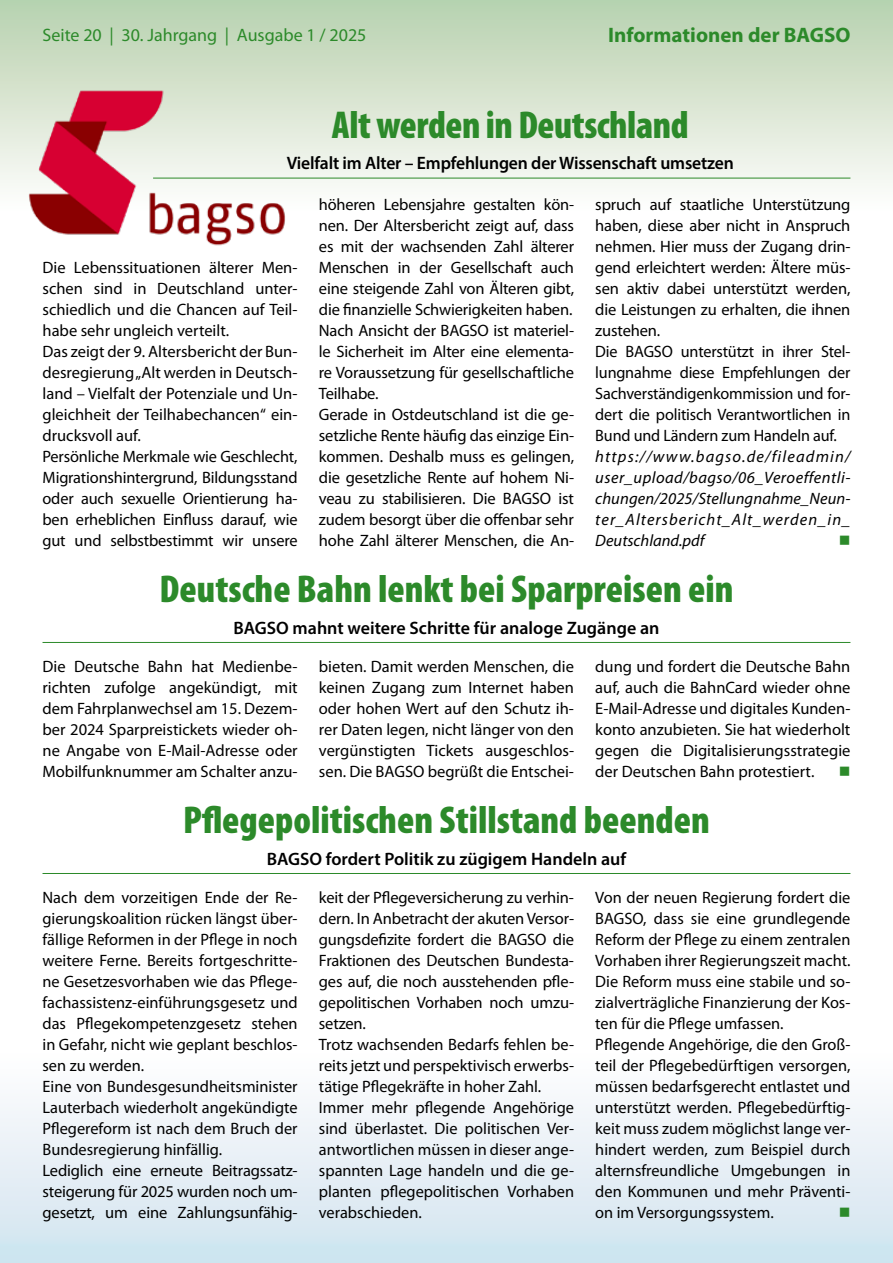
<style>
.page{position:relative;width:893px;height:1263px;background:#fff}
.page>*{position:absolute;margin:0;border:0;box-sizing:border-box;transform-origin:0 0}
.t1{font:900 condensed 39px "Myriad Pro";color:#2c8a2a}
.t2{font:700 21px "Myriad Pro";color:#2c8a2a}
.t3{font:600 18px "Myriad Pro";letter-spacing:-.005em;color:#000}
.t4{font:18px "Myriad Pro";color:#2c8a2a}
.t5{font:16.5px/21px "Myriad Pro";letter-spacing:-.005em;color:#000}
.t6{font:italic 16.5px/21px "Myriad Pro";letter-spacing:.06em;color:#000;text-align:justify}
.t7{font:15.75px "Wingdings";color:#2c8a2a}
</style>
<div class="page">
<div style="left:0;top:1050px;width:893px;height:213px;background:linear-gradient(to bottom,#fffeff,#cfe4ef)"></div>
<div style="left:0;top:0;width:893px;height:213px;background:linear-gradient(to bottom,#b7d0ad,#fffefe)"></div>
<img style="left:0;top:52px;width:341px;height:194px">
<hr style="left:153px;top:178px;width:697px;height:1px;background:#2c8a2a">
<hr style="left:43px;top:642px;width:807px;height:1px;background:#2c8a2a">
<hr style="left:43px;top:873px;width:807px;height:1px;background:#2c8a2a">
<p class="t4" style="left:43px;top:24px;width:325px">Seite 20 | 30. Jahrgang | Ausgabe 1 / 2025</p>
<p class="t2" style="left:608px;top:21px;width:244px">Informationen der BAGSO</p>
<h1 class="t1" style="left:332px;top:100px;width:358px">Alt werden in Deutschland</h1>
<p class="t3" style="left:287px;top:152px;width:448px">Vielfalt im Alter – Empfehlungen der Wissenschaft umsetzen</p>
<p class="t5" style="left:43px;top:257px;width:257px">Die Lebenssituationen älterer Men&shy;schen sind in Deutschland unter&shy;schiedlich und die Chancen auf Teil&shy;habe sehr ungleich verteilt.<br>Das zeigt der 9. Altersbericht der Bun&shy;desregierung „Alt werden in Deutsch&shy;land – Vielfalt der Potenziale und Un&shy;gleichheit der Teilhabechancen“ ein&shy;drucksvoll auf.<br>Persönliche Merkmale wie Geschlecht, Migrationshintergrund, Bildungsstand oder auch sexuelle Orientierung ha&shy;ben erheblichen Einfluss darauf, wie gut und selbstbestimmt wir unsere</p>
<p class="t5" style="left:319px;top:194px;width:257px">höheren Lebensjahre gestalten kön&shy;nen. Der Altersbericht zeigt auf, dass es mit der wachsenden Zahl älterer Menschen in der Gesellschaft auch eine steigende Zahl von Älteren gibt, die finanzielle Schwierigkeiten haben.<br>Nach Ansicht der BAGSO ist materiel&shy;le Sicherheit im Alter eine elementa&shy;re Voraussetzung für gesellschaftliche Teilhabe.<br>Gerade in Ostdeutschland ist die ge&shy;setzliche Rente häufig das einzige Ein&shy;kommen. Deshalb muss es gelingen, die gesetzliche Rente auf hohem Ni&shy;veau zu stabilisieren. Die BAGSO ist zudem besorgt über die offenbar sehr hohe Zahl älterer Menschen, die An-</p>
<p class="t5" style="left:595px;top:194px;width:257px">spruch auf staatliche Unterstützung haben, diese aber nicht in Anspruch nehmen. Hier muss der Zugang drin&shy;gend erleichtert werden: Ältere müs&shy;sen aktiv dabei unterstützt werden, die Leistungen zu erhalten, die ihnen zustehen.<br>Die BAGSO unterstützt in ihrer Stel&shy;lungnahme diese Empfehlungen der Sachverständigenkommission und for&shy;dert die politisch Verantwortlichen in Bund und Ländern zum Handeln auf.</p>
<p class="t6" style="left:595px;top:446px;width:257px">https://www.bagso.de/fileadmin/ user_upload/bagso/06_Veroeffentli&shy;chungen/2025/Stellungnahme_Neun&shy;ter_Altersbericht_Alt_werden_in_ Deutschland.pdf</p>
<p class="t7" style="left:839px;top:532px;width:13px">■</p>
<h1 class="t1" style="left:160px;top:564px;width:575px">Deutsche Bahn lenkt bei Sparpreisen ein</h1>
<p class="t3" style="left:233px;top:616px;width:427px">BAGSO mahnt weitere Schritte für analoge Zugänge an</p>
<p class="t5" style="left:43px;top:656px;width:257px;text-align:justify">Die Deutsche Bahn hat Medienbe&shy;richten zufolge angekündigt, mit dem Fahrplanwechsel am 15. Dezem&shy;ber 2024 Sparpreistickets wieder oh&shy;ne Angabe von E-Mail-Adresse oder Mobilfunknummer am Schalter anzu-</p>
<p class="t5" style="left:319px;top:656px;width:257px;text-align:justify">bieten. Damit werden Menschen, die keinen Zugang zum Internet haben oder hohen Wert auf den Schutz ih&shy;rer Daten legen, nicht länger von den vergünstigten Tickets ausgeschlos&shy;sen. Die BAGSO begrüßt die Entschei-</p>
<p class="t5" style="left:595px;top:656px;width:257px;text-align:justify">dung und fordert die Deutsche Bahn auf, auch die BahnCard wieder ohne E-Mail-Adresse und digitales Kunden&shy;konto anzubieten. Sie hat wiederholt gegen die Digitalisierungsstrategie der Deutschen Bahn protestiert.</p>
<p class="t7" style="left:839px;top:763px;width:13px">■</p>
<h1 class="t1" style="left:183px;top:795px;width:528px">Pflegepolitischen Stillstand beenden</h1>
<p class="t3" style="left:267px;top:847px;width:361px">BAGSO fordert Politik zu zügigem Handeln auf</p>
<p class="t5" style="left:43px;top:887px;width:257px">Nach dem vorzeitigen Ende der Re&shy;gierungskoalition rücken längst über&shy;fällige Reformen in der Pflege in noch weitere Ferne. Bereits fortgeschritte&shy;ne Gesetzesvorhaben wie das Pflege&shy;fachassistenz-einführungsgesetz und das Pflegekompetenzgesetz stehen in Gefahr, nicht wie geplant beschlos&shy;sen zu werden.<br>Eine von Bundesgesundheitsminister Lauterbach wiederholt angekündigte Pflegereform ist nach dem Bruch der Bundesregierung hinfällig.<br>Lediglich eine erneute Beitragssatz&shy;steigerung für 2025 wurden noch um&shy;gesetzt, um eine Zahlungsunfähig-</p>
<p class="t5" style="left:319px;top:887px;width:257px">keit der Pflegeversicherung zu verhin&shy;dern. In Anbetracht der akuten Versor&shy;gungsdefizite fordert die BAGSO die Fraktionen des Deutschen Bundesta&shy;ges auf, die noch ausstehenden pfle&shy;gepolitischen Vorhaben noch umzu&shy;setzen.<br>Trotz wachsenden Bedarfs fehlen be&shy;reits jetzt und perspektivisch erwerbs&shy;tätige Pflegekräfte in hoher Zahl.<br>Immer mehr pflegende Angehörige sind überlastet. Die politischen Ver&shy;antwortlichen müssen in dieser ange&shy;spannten Lage handeln und die ge&shy;planten pflegepolitischen Vorhaben verabschieden.</p>
<p class="t5" style="left:595px;top:887px;width:257px">Von der neuen Regierung fordert die BAGSO, dass sie eine grundlegende Reform der Pflege zu einem zentralen Vorhaben ihrer Regierungszeit macht.<br>Die Reform muss eine stabile und so&shy;zialverträgliche Finanzierung der Kos&shy;ten für die Pflege umfassen.<br>Pflegende Angehörige, die den Groß&shy;teil der Pflegebedürftigen versorgen, müssen bedarfsgerecht entlastet und unterstützt werden. Pflegebedürftig&shy;keit muss zudem möglichst lange ver&shy;hindert werden, zum Beispiel durch alternsfreundliche Umgebungen in den Kommunen und mehr Präventi&shy;on im Versorgungssystem.</p>
<p class="t7" style="left:839px;top:1204px;width:13px">■</p>
</div>
